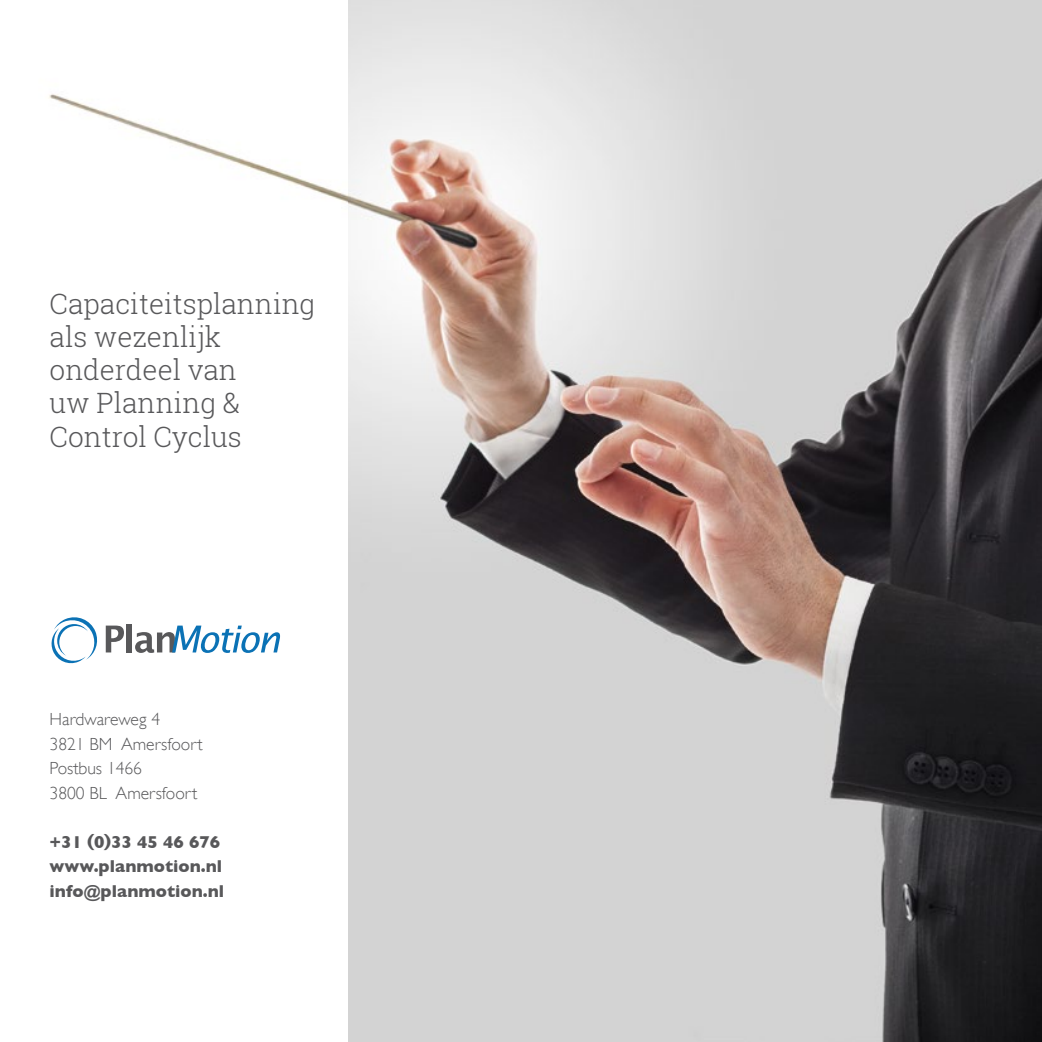
<style>
.page{position:relative;width:1042px;height:1042px;background:#fff}
.page>*{position:absolute;margin:0;border:0;box-sizing:border-box;transform-origin:0 0}
.t1{font:300 28px/33.2px "Roboto Slab";color:#58585a}
.t2{font:300 17.5px/24.5px "Gill Sans";color:#58585a}
.t3{font:700 17.5px/24.5px "Gill Sans";color:#58585a}
</style>
<div class="page">
<img style="left:347px;top:0;width:695px;height:1042px">
<img style="left:49px;top:94px;width:298px;height:559px">
<svg style="left:106px;top:625px;width:18px;height:27px"></svg>
<div style="left:127px;top:624px;width:5px;height:28px;background:#58585a"></div>
<svg style="left:135px;top:625px;width:145px;height:28px"></svg>
<svg style="left:50px;top:614px;width:50px;height:50px"></svg>
<p class="t1" style="left:50px;top:286px;width:267px">Capaciteitsplanning als wezenlijk onderdeel van<br>uw Planning &amp;<br>Control Cyclus</p>
<p class="t2" style="left:50px;top:707px;width:155px">Hardwareweg 4<br>3821 BM Amersfoort<br>Postbus 1466<br>3800 BL Amersfoort</p>
<p class="t3" style="left:50px;top:829px;width:176px">+31 (0)33 45 46 676 www.planmotion.nl info@planmotion.nl</p>
</div>
